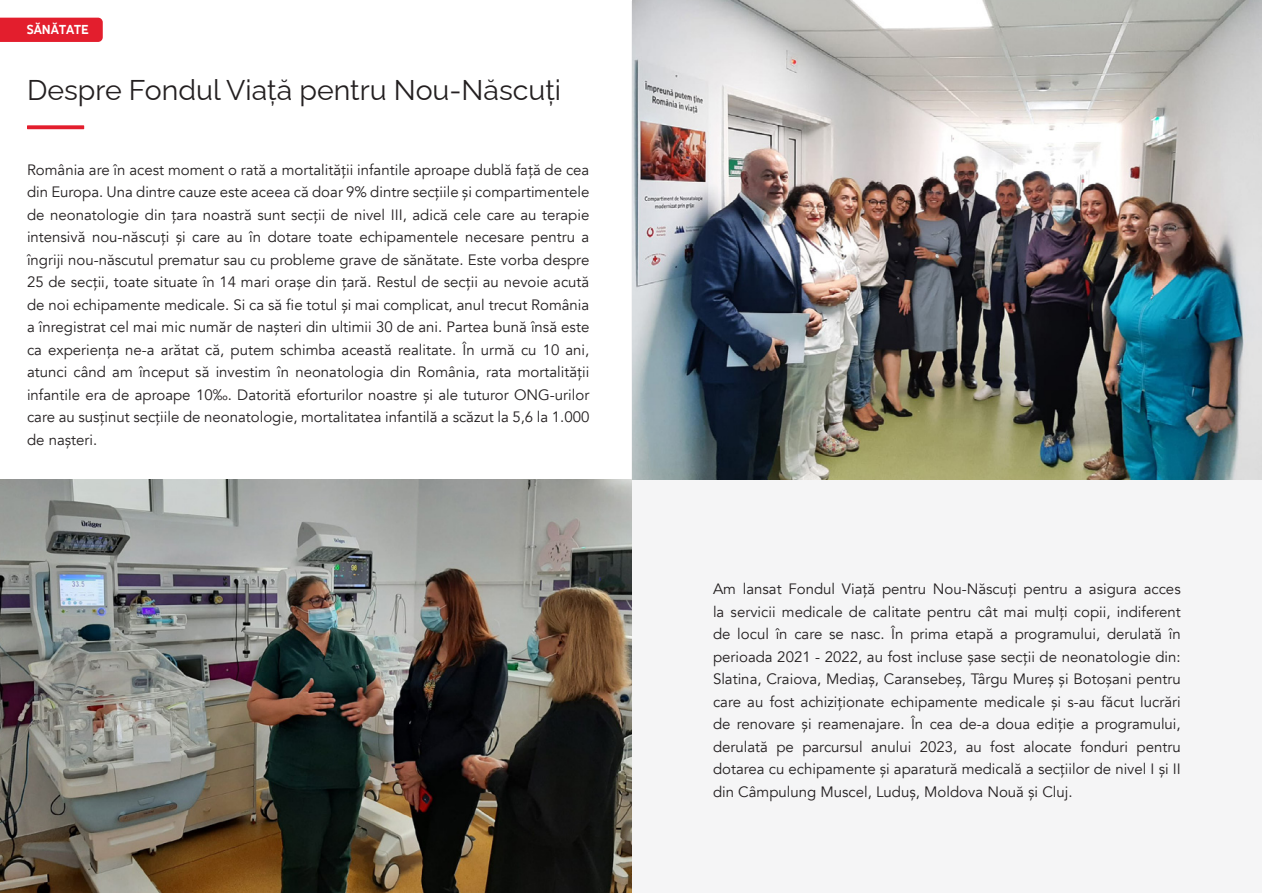
<style>
.page{position:relative;width:1263px;height:893px;background:#fff}
.page>*{position:absolute;margin:0;border:0;box-sizing:border-box;transform-origin:0 0}
.t1{font:100 28.5px "Raleway";color:#231f20}
.t2{font:15px/22.5px "Avenir";color:#231f20;text-align:justify}
.t3{font:13.5px "Vodafone Rg RO Bold";color:#fff}
</style>
<div class="page">
<div style="left:631px;top:1px;width:631px;height:891px;background:#f5f5f6"></div>
<div style="left:0;top:18px;width:103px;height:24px;background:#e31e2d"></div>
<svg style="left:27px;top:125px;width:57px;height:4px"></svg>
<img style="left:0;top:479px;width:631px;height:414px">
<img style="left:632px;top:0;width:630px;height:479px">
<p class="t3" style="left:27px;top:22px;width:64px">SĂNĂTATE</p>
<p class="t1" style="left:27px;top:67px;width:536px">Despre Fondul Viață pentru Nou-Născuți</p>
<p class="t2" style="left:27px;top:159px;width:564px">România are în acest moment o rată a mortalității infantile aproape dublă față de cea din Europa. Una dintre cauze este aceea că doar 9% dintre secțiile și compartimentele de neonatologie din țara noastră sunt secții de nivel III, adică cele care au terapie intensivă nou-născuți și care au în dotare toate echipamentele necesare pentru a îngriji nou-născutul prematur sau cu probleme grave de sănătate. Este vorba despre 25 de secții, toate situate în 14 mari orașe din țară. Restul de secții au nevoie acută de noi echipamente medicale. Si ca să fie totul și mai complicat, anul trecut România a înregistrat cel mai mic număr de nașteri din ultimii 30 de ani. Partea bună însă este ca experiența ne-a arătat că, putem schimba această realitate. În urmă cu 10 ani, atunci când am început să investim în neonatologia din România, rata mortalității infantile era de aproape 10‰. Datorită eforturilor noastre și ale tuturor ONG-urilor care au susținut secțiile de neonatologie, mortalitatea infantilă a scăzut la 5,6 la 1.000 de nașteri.</p>
<p class="t2" style="left:713px;top:578px;width:469px">Am lansat Fondul Viață pentru Nou-Născuți pentru a asigura acces la servicii medicale de calitate pentru cât mai mulți copii, indiferent de locul în care se nasc. În prima etapă a programului, derulată în perioada 2021 - 2022, au fost incluse șase secții de neonatologie din:<br>Slatina, Craiova, Mediaș, Caransebeș, Târgu Mureș și Botoșani pentru care au fost achiziționate echipamente medicale și s-au făcut lucrări de renovare și reamenajare. În cea de-a doua ediție a programului, derulată pe parcursul anului 2023, au fost alocate fonduri pentru dotarea cu echipamente și aparatură medicală a secțiilor de nivel I și II din Câmpulung Muscel, Luduș, Moldova Nouă și Cluj.</p>
</div>
